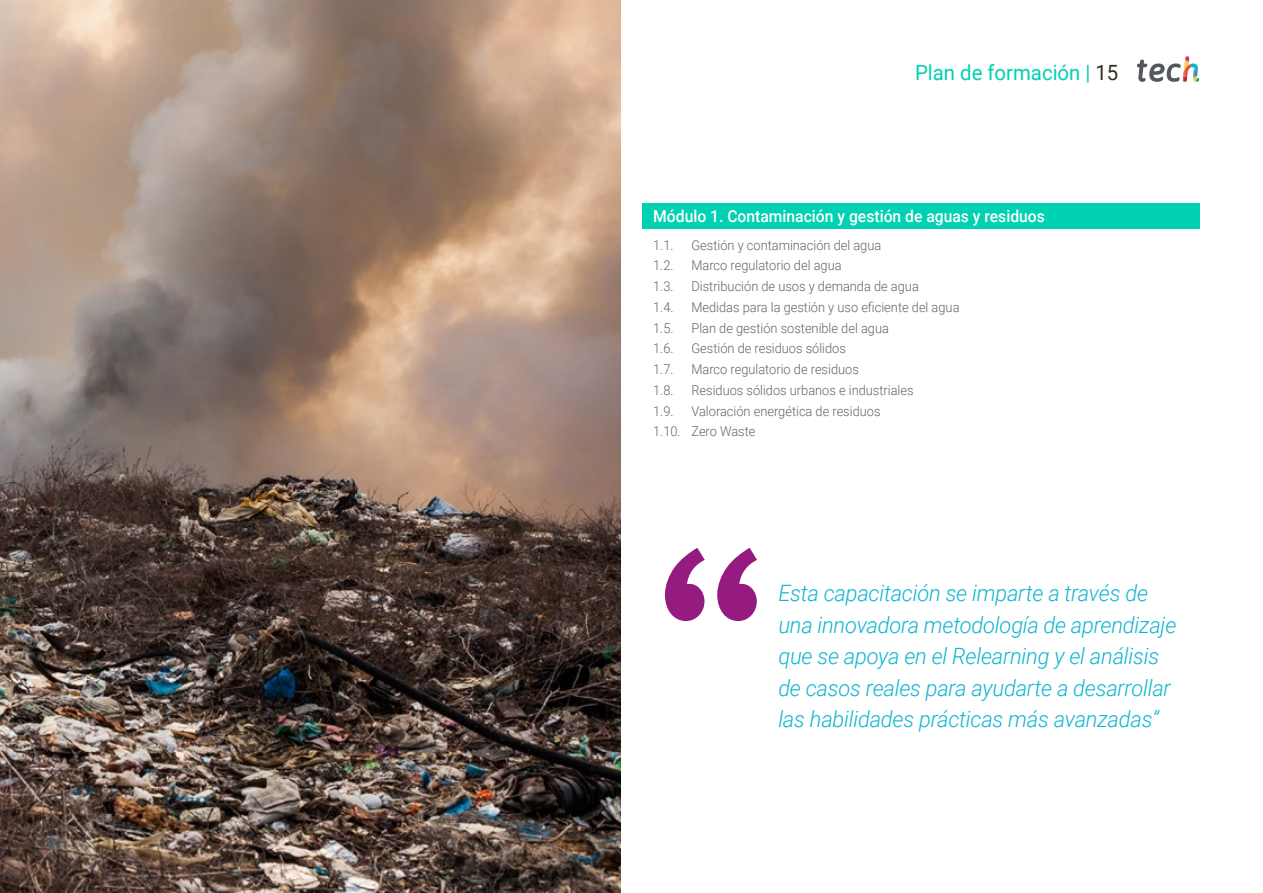
<style>
.page{position:relative;width:1263px;height:893px;background:#fff}
.page>*{position:absolute;margin:0;border:0;box-sizing:border-box;transform-origin:0 0}
.t1{font:italic 300 22.5px/31.5px "Roboto";letter-spacing:-.01em;color:#0fb6cf}
.t2{font:21px "Roboto";color:#00d1b2}
.t3{font:500 16.5px "Roboto";color:#fff;scale:.95 1}
.t4{font:300 13.5px/20.7px "Roboto";color:#61646a;scale:.95 1}
.s1{color:#312e20}
</style>
<div class="page">
<img style="left:0;top:0;width:621px;height:893px">
<div style="left:642px;top:204px;width:557px;height:25px;background:#00d1b2"></div>
<svg style="left:1137px;top:56px;width:62px;height:26px"></svg>
<svg style="left:665px;top:548px;width:92px;height:73px"></svg>
<h2 class="t2" style="left:915px;top:57px;width:205px">Plan de formación | <span class="s1">15</span></h2>
<p class="t3" style="left:653px;top:205px;width:414px">Módulo 1. Contaminación y gestión de aguas y residuos</p>
<p class="t4" style="left:653px;top:234px;width:23px">1.1.</p>
<p class="t4" style="left:691px;top:234px;width:201px">Gestión y contaminación del agua</p>
<p class="t4" style="left:653px;top:255px;width:23px">1.2.</p>
<p class="t4" style="left:691px;top:255px;width:160px">Marco regulatorio del agua</p>
<p class="t4" style="left:653px;top:275px;width:23px">1.3.</p>
<p class="t4" style="left:691px;top:275px;width:241px">Distribución de usos y demanda de agua</p>
<p class="t4" style="left:653px;top:296px;width:23px">1.4.</p>
<p class="t4" style="left:691px;top:296px;width:284px">Medidas para la gestión y uso eficiente del agua</p>
<p class="t4" style="left:653px;top:317px;width:23px">1.5.</p>
<p class="t4" style="left:691px;top:317px;width:209px">Plan de gestión sostenible del agua</p>
<p class="t4" style="left:653px;top:338px;width:23px">1.6.</p>
<p class="t4" style="left:691px;top:338px;width:164px">Gestión de residuos sólidos</p>
<p class="t4" style="left:653px;top:358px;width:23px">1.7.</p>
<p class="t4" style="left:691px;top:358px;width:178px">Marco regulatorio de residuos</p>
<p class="t4" style="left:653px;top:379px;width:23px">1.8.</p>
<p class="t4" style="left:691px;top:379px;width:235px">Residuos sólidos urbanos e industriales</p>
<p class="t4" style="left:653px;top:400px;width:23px">1.9.</p>
<p class="t4" style="left:653px;top:400px;width:241px;text-indent:38px">Valoración energética de residuos<br>1.10. Zero Waste</p>
<h1 class="t1" style="left:778px;top:577px;width:399px">Esta capacitación se imparte a través de una innovadora metodología de aprendizaje que se apoya en el Relearning y el análisis de casos reales para ayudarte a desarrollar las habilidades prácticas más avanzadas”</h1>
</div>
